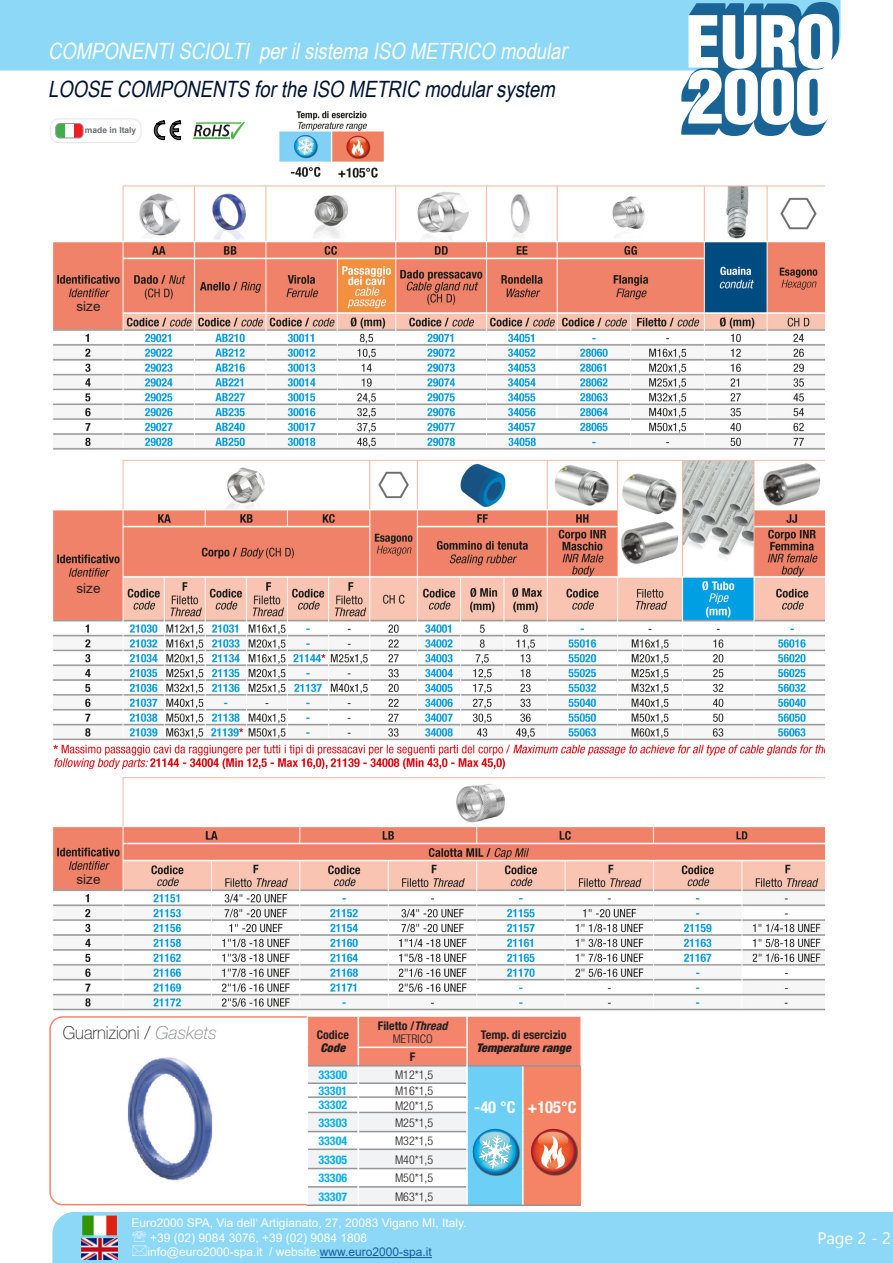
<style>
.page{position:relative;width:893px;height:1263px;background:#fff}
.page>*{position:absolute;margin:0;border:0;box-sizing:border-box;transform-origin:0 0}
.t1{font:italic 22.5px "Arial Narrow";color:#fff}
.t2{font:italic 22.5px "Arial Narrow";color:#001231}
.t3{font:100 18px "Helvetica Neue";color:#231f20;scale:.94 1}
.t4{font:700 condensed 16.5px "Helvetica Neue";color:#fff}
.t5{font:13.5px "Arial";color:#231f20}
.t6{font:12px "Arial";color:#fff}
.t7{font:300 condensed 12px "Helvetica Neue";color:#231f20}
.t8{font:700 condensed 12px "Helvetica Neue";color:#00aeef}
.t9{font:700 condensed 12px "Helvetica Neue";color:#231f20}
.t10{font:italic 900 condensed 12px "Helvetica Neue";color:#231f20}
.t11{font:700 8.55px "Arial";color:#6c6d70}
.s1{font-size:24px}
.s2{font-style:italic;color:#808285}
.s3{font-style:italic}
.s4{color:#175d9e}
</style>
<div class="page">
<div style="left:49px;top:1016px;width:280px;height:189px;border:2px solid #f4846c;border-radius:13px"></div>
<div style="left:0;top:0;width:841px;height:71px;background:#8dd7f7"></div>
<svg style="left:681px;top:2px;width:158px;height:134px"></svg>
<div style="left:50px;top:118px;width:91px;height:25px;border:1px solid #e6e7e9;border-radius:9px"></div>
<div style="left:56px;top:124px;width:9px;height:14px;background:#40ae49"></div>
<div style="left:74px;top:124px;width:9px;height:14px;background:#ee1d23"></div>
<div style="left:55px;top:123px;width:28px;height:15px;border:1px solid #939598;border-radius:4px"></div>
<hr style="left:193px;top:137px;width:37px;height:2px;background:#4cb848">
<svg style="left:194px;top:121px;width:51px;height:18px"></svg>
<svg style="left:154px;top:121px;width:26px;height:19px"></svg>
<img style="left:53px;top:185px;width:772px;height:265px">
<img style="left:53px;top:459px;width:772px;height:311px">
<img style="left:53px;top:777px;width:772px;height:234px">
<img style="left:279px;top:111px;width:105px;height:67px">
<hr style="left:307px;top:1204px;width:51px;height:2px;background:#939598">
<hr style="left:358px;top:1204px;width:109px;height:2px;background:#939598">
<hr style="left:467px;top:1204px;width:56px;height:2px;background:#939598">
<hr style="left:523px;top:1204px;width:57px;height:2px;background:#939598">
<svg style="left:307px;top:1016px;width:273px;height:189px"></svg>
<img style="left:479px;top:1159px;width:30px;height:11px">
<img style="left:485px;top:1159px;width:20px;height:10px">
<img style="left:128px;top:1057px;width:85px;height:124px">
<div style="left:52px;top:1212px;width:841px;height:51px;background:#8dd7f7"></div>
<p class="t1" style="left:48px;top:35px;width:526px">COMPONENTISCIOLTI perilsistemaISO METRICO modula<span class="s1">r</span></p>
<p class="t2" style="left:48px;top:72px;width:514px">LOOSE COMPONENTS fortheISO METRIC modularsystem</p>
<p class="t11" style="left:85px;top:124px;width:53px">made in Italy</p>
<p class="t5" style="left:77px;top:297px;width:26px">size</p>
<p class="t5" style="left:77px;top:579px;width:26px">size</p>
<p class="t5" style="left:77px;top:870px;width:26px">size</p>
<p class="t3" style="left:63px;top:1022px;width:166px">Guarnizioni / <span class="s2">Gaskets</span></p>
<p class="t9" style="left:317px;top:1027px;width:34px">Codice</p>
<p class="t10" style="left:320px;top:1041px;width:26px">Code</p>
<p class="t9" style="left:378px;top:1018px;width:71px">Filetto /<span class="s3">Thread</span></p>
<p class="t7" style="left:393px;top:1032px;width:41px">METRICO</p>
<p class="t9" style="left:481px;top:1027px;width:87px">Temp. di esercizio</p>
<p class="t10" style="left:476px;top:1041px;width:96px">Temperature range</p>
<p class="t9" style="left:410px;top:1050px;width:7px">F</p>
<p class="t8" style="left:318px;top:1068px;width:30px">33300</p>
<p class="t7" style="left:395px;top:1068px;width:40px">M12*1,5</p>
<p class="t8" style="left:318px;top:1083px;width:30px">33301</p>
<p class="t7" style="left:395px;top:1084px;width:40px">M16*1,5</p>
<p class="t8" style="left:318px;top:1098px;width:30px">33302</p>
<p class="t7" style="left:395px;top:1098px;width:40px">M20*1,5</p>
<p class="t8" style="left:318px;top:1115px;width:30px">33303</p>
<p class="t7" style="left:395px;top:1116px;width:40px">M25*1,5</p>
<p class="t8" style="left:318px;top:1133px;width:30px">33304</p>
<p class="t7" style="left:395px;top:1134px;width:40px">M32*1,5</p>
<p class="t8" style="left:318px;top:1152px;width:30px">33305</p>
<p class="t7" style="left:395px;top:1152px;width:40px">M40*1,5</p>
<p class="t8" style="left:318px;top:1171px;width:30px">33306</p>
<p class="t7" style="left:395px;top:1171px;width:40px">M50*1,5</p>
<p class="t8" style="left:318px;top:1189px;width:30px">33307</p>
<p class="t7" style="left:395px;top:1190px;width:40px">M63*1,5</p>
<p class="t4" style="left:474px;top:1097px;width:43px">-40 °C</p>
<p class="t4" style="left:527px;top:1097px;width:51px">+105°C</p>
<p class="t6" style="left:131px;top:1215px;width:337px">Euro2000 SPA, Via dell‘ Artigianato, 27, 20083 Vigano MI, Italy.</p>
<p class="t6" style="left:150px;top:1229px;width:218px">+39 (02) 9084 3076, +39 (02) 9084 1808</p>
<p class="t6" style="left:148px;top:1244px;width:286px">info@euro2000-spa.it / website:<span class="s4">www.euro2000-spa.it</span></p>
</div>
